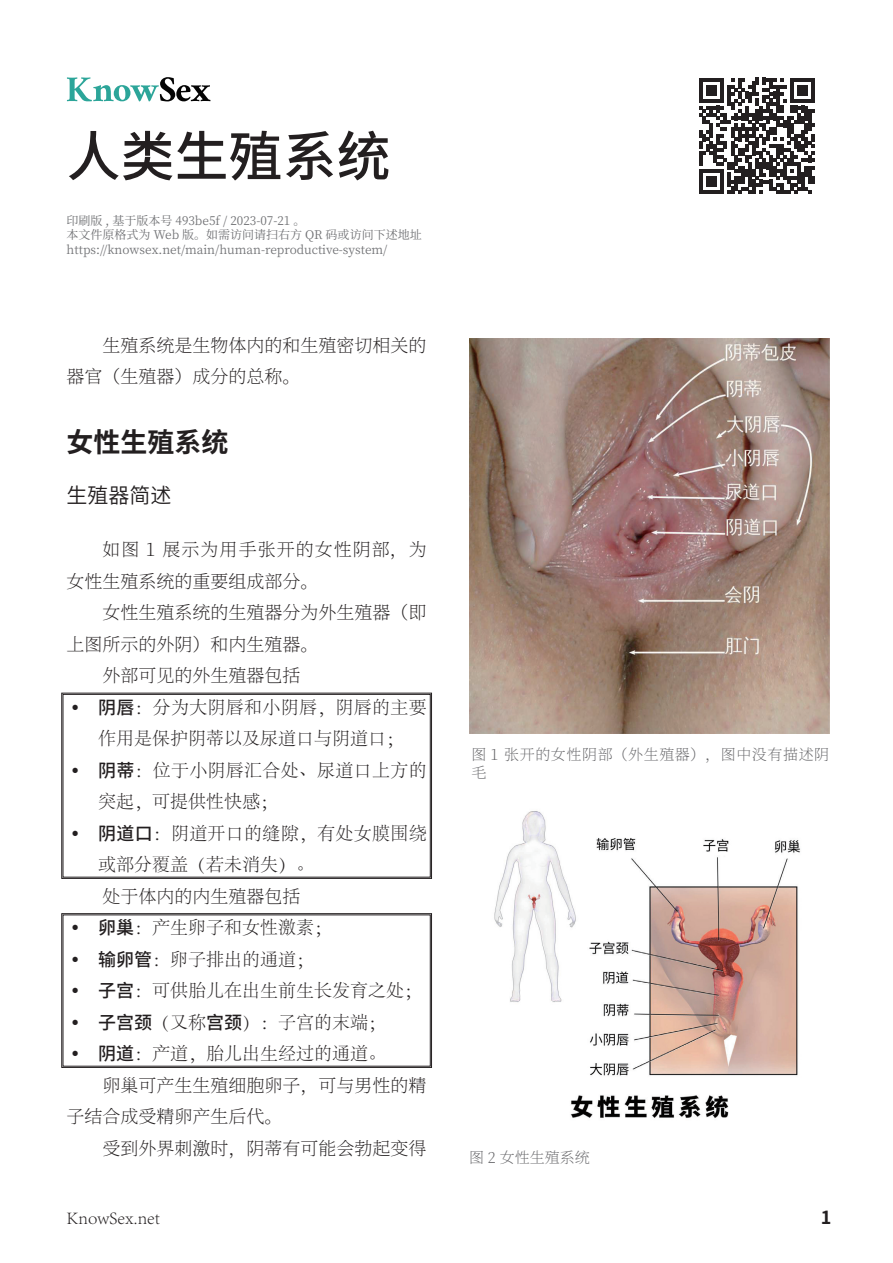
<style>
.page{position:relative;width:893px;height:1263px;background:#fff}
.page>*{position:absolute;margin:0;border:0;box-sizing:border-box;transform-origin:0 0}
.t1{font:500 54px "Source Han Sans SC";color:#231f20}
.t2{font:700 27px "Source Han Sans SC";color:#231f20}
.t3{font:21px "Source Han Sans SC";color:#231f20}
.t4{font:300 18px/31.5px "Adobe Song Std";color:#231f20}
.t5{font:200 18px/31.5px "Source Han Serif SC";color:#231f20}
.t6{font:200 18px/31.5px "Source Han Serif SC";letter-spacing:.03em;color:#231f20}
.t7{font:700 18px "Source Han Sans SC";color:#231f20}
.t8{font:200 15px/18px "Source Han Serif SC";letter-spacing:.04em;color:#656568}
.t9{font:12px/14.4px "Source Han Serif SC";color:#6f7073}
.s1{font-family:"Source Han Sans SC";font-weight:500}
</style>
<div class="page">
<svg style="left:61px;top:693px;width:371px;height:186px"></svg>
<div style="left:63px;top:694px;width:367px;height:183px;border:1px solid #231f20"></div>
<svg style="left:61px;top:913px;width:371px;height:155px"></svg>
<img style="left:494px;top:811px;width:306px;height:307px">
<img style="left:469px;top:339px;width:360px;height:394px">
<svg style="left:699px;top:78px;width:116px;height:116px"></svg>
<svg style="left:67px;top:77px;width:143px;height:24px"></svg>
<svg style="left:73px;top:704px;width:5px;height:6px"></svg>
<svg style="left:73px;top:767px;width:5px;height:6px"></svg>
<svg style="left:73px;top:830px;width:5px;height:6px"></svg>
<svg style="left:73px;top:925px;width:5px;height:5px"></svg>
<svg style="left:73px;top:956px;width:5px;height:6px"></svg>
<svg style="left:73px;top:988px;width:5px;height:5px"></svg>
<svg style="left:73px;top:1019px;width:5px;height:6px"></svg>
<svg style="left:73px;top:1051px;width:5px;height:5px"></svg>
<h1 class="t1" style="left:67px;top:126px;width:325px">人类生殖系统</h1>
<p class="t9" style="left:67px;top:213px;width:357px">印刷版 , 基于版本号 493be5f / 2023-07-21 。<br>本文件原格式为 Web 版。如需访问请扫右方 QR 码或访问下述地址https://knowsex.net/main/human-reproductive-system/</p>
<p class="t5" style="left:67px;top:330px;width:361px;text-indent:36px">生殖系统是生物体内的和生殖密切相关的器官（生殖器）成分的总称。</p>
<h2 class="t2" style="left:67px;top:427px;width:163px">女性生殖系统</h2>
<p class="t3" style="left:67px;top:483px;width:106px">生殖器简述</p>
<p class="t6" style="left:67px;top:534px;width:362px;text-indent:36px">如图 1 展示为用手张开的女性阴部，为女性生殖系统的重要组成部分。</p>
<p class="t5" style="left:103px;top:597px;width:325px">女性生殖系统的生殖器分为外生殖器（即</p>
<p class="t5" style="left:67px;top:629px;width:253px">上图所示的外阴）和内生殖器。</p>
<p class="t5" style="left:103px;top:660px;width:199px">外部可见的外生殖器包括</p>
<p class="t4" style="left:98px;top:692px;width:330px"><span class="s1">阴唇</span>：分为大阴唇和小阴唇，阴唇的主要作用是保护阴蒂以及尿道口与阴道口；<br><span class="s1">阴蒂</span>：位于小阴唇汇合处、尿道口上方的突起，可提供性快感；<br><span class="s1">阴道口</span>：阴道开口的缝隙，有处女膜围绕或部分覆盖（若未消失）。</p>
<p class="t5" style="left:103px;top:881px;width:199px">处于体内的内生殖器包括</p>
<p class="t4" style="left:98px;top:913px;width:325px"><span class="s1">卵巢</span>：产生卵子和女性激素；<br><span class="s1">输卵管</span>：卵子排出的通道；<br><span class="s1">子宫</span>：可供胎儿在出生前生长发育之处；<span class="s1">子宫颈</span>（又称<span class="s1">宫颈</span>）：子宫的末端；<br><span class="s1">阴道</span>：产道，胎儿出生经过的通道。</p>
<p class="t5" style="left:67px;top:1070px;width:361px;text-indent:36px">卵巢可产生生殖细胞卵子，可与男性的精子结合成受精卵产生后代。</p>
<p class="t5" style="left:103px;top:1133px;width:325px">受到外界刺激时，阴蒂有可能会勃起变得</p>
<p class="t8" style="left:472px;top:746px;width:359px">图 1 张开的女性阴部（外生殖器），图中没有描述阴毛</p>
<p class="t8" style="left:469px;top:1149px;width:122px">图 2 女性生殖系统</p>
<p class="t4" style="left:67px;top:1202px;width:95px">KnowSex.net</p>
<p class="t7" style="left:821px;top:1207px;width:12px">1</p>
</div>
